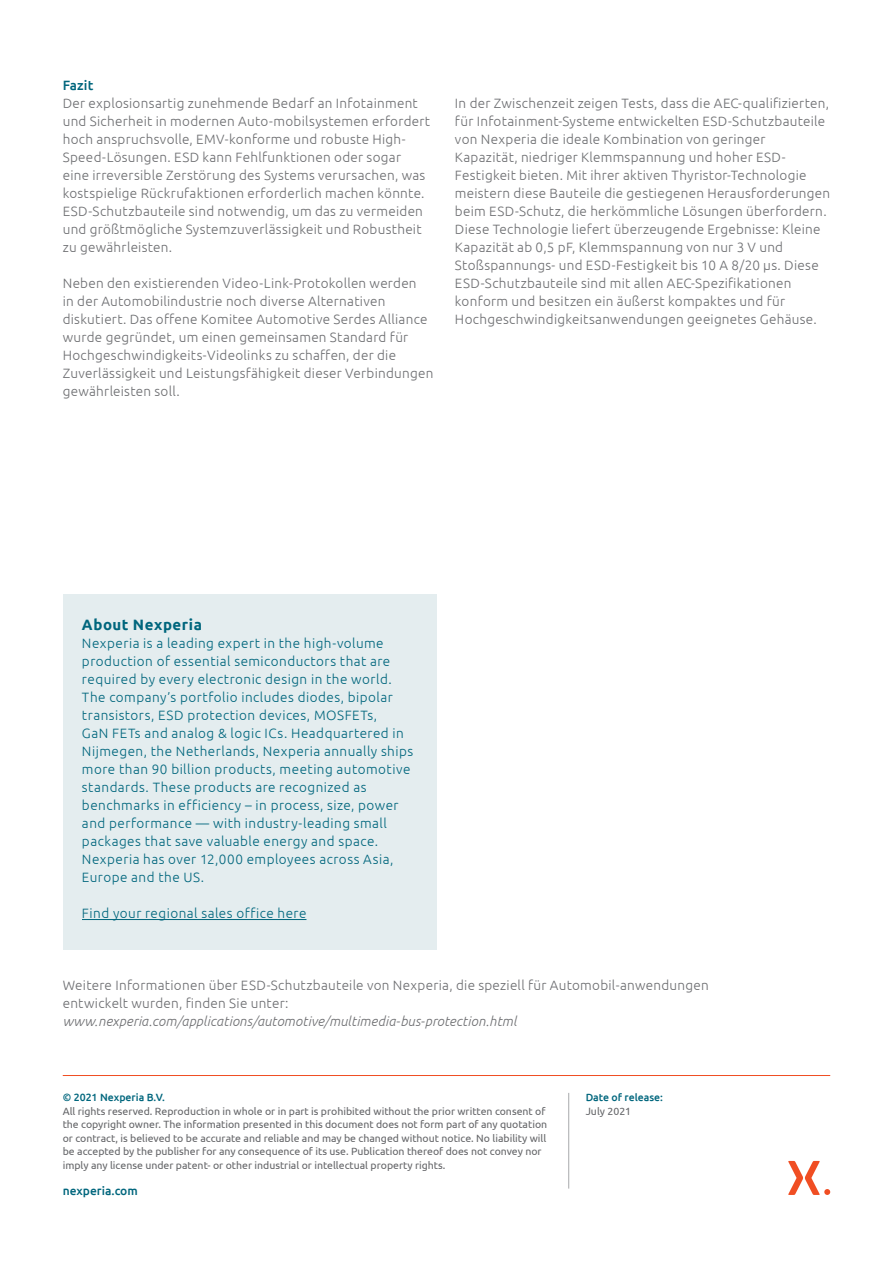
<style>
.page{position:relative;width:893px;height:1263px;background:#fff}
.page>*{position:absolute;margin:0;border:0;box-sizing:border-box;transform-origin:0 0}
.t1{font:700 15px "Ubuntu";letter-spacing:.035em;color:#00667d}
.t2{font:300 13.5px/18px "Ubuntu";letter-spacing:.02em;color:#6d6e71}
.t3{font:300 13.5px/18px "Ubuntu";letter-spacing:.035em;color:#00667d}
.t4{font:italic 300 13.5px "Ubuntu";letter-spacing:.01em;color:#6d6e71}
.t5{font:500 13.5px "Ubuntu";letter-spacing:.01em;color:#00667d}
.t6{font:500 12px "Ubuntu";color:#00667d}
.t7{font:10.5px/13.5px "Ubuntu";color:#646568}
.t8{font:500 10.5px "Ubuntu";color:#00667d}
</style>
<div class="page">
<div style="left:63px;top:594px;width:373px;height:356px;background:#e4edef"></div>
<hr style="left:82px;top:919px;width:224px;height:1px;background:#00667d">
<hr style="left:63px;top:1075px;width:767px;height:1px;background:#f04e23">
<hr style="left:568px;top:1093px;width:1px;height:95px;background:#a7a9ac">
<svg style="left:788px;top:1161px;width:42px;height:34px"></svg>
<p class="t5" style="left:63px;top:77px;width:32px">Fazit</p>
<p class="t2" style="left:63px;top:94px;width:369px">Der explosionsartig zunehmende Bedarf an Infotainment und Sicherheit in modernen Auto-mobilsystemen erfordert hoch anspruchsvolle, EMV-konforme und robuste High-Speed-Lösungen. ESD kann Fehlfunktionen oder sogar eine irreversible Zerstörung des Systems verursachen, was kostspielige Rückrufaktionen erforderlich machen könnte.<br>ESD-Schutzbauteile sind notwendig, um das zu vermeiden und größtmögliche Systemzuverlässigkeit und Robustheit zu gewährleisten.</p>
<p class="t2" style="left:63px;top:274px;width:372px">Neben den existierenden Video-Link-Protokollen werden<br>in der Automobilindustrie noch diverse Alternativen diskutiert. Das offene Komitee Automotive Serdes Alliance wurde gegründet, um einen gemeinsamen Standard für Hochgeschwindigkeits-Videolinks zu schaffen, der die Zuverlässigkeit und Leistungsfähigkeit dieser Verbindungen gewährleisten soll.</p>
<p class="t2" style="left:455px;top:94px;width:377px">In der Zwischenzeit zeigen Tests, dass die AEC-qualifizierten, für Infotainment-Systeme entwickelten ESD-Schutzbauteile von Nexperia die ideale Kombination von geringer Kapazität, niedriger Klemmspannung und hoher ESD-Festigkeit bieten. Mit ihrer aktiven Thyristor-Technologie meistern diese Bauteile die gestiegenen Herausforderungen beim ESD-Schutz, die herkömmliche Lösungen überfordern.<br>Diese Technologie liefert überzeugende Ergebnisse: Kleine Kapazität ab 0,5 pF, Klemmspannung von nur 3 V und Stoßspannungs- und ESD-Festigkeit bis 10 A 8/20 µs. Diese ESD-Schutzbauteile sind mit allen AEC-Spezifikationen konform und besitzen ein äußerst kompaktes und für Hochgeschwindigkeitsanwendungen geeignetes Gehäuse.</p>
<p class="t1" style="left:82px;top:616px;width:121px">About Nexperia</p>
<p class="t3" style="left:82px;top:634px;width:333px">Nexperia is a leading expert in the high-volume production of essential semiconductors that are required by every electronic design in the world.<br>The company’s portfolio includes diodes, bipolar transistors, ESD protection devices, MOSFETs,<br>GaN FETs and analog &amp; logic ICs. Headquartered in Nijmegen, the Netherlands, Nexperia annually ships more than 90 billion products, meeting automotive standards. These products are recognized as benchmarks in efficiency – in process, size, power and performance — with industry-leading small packages that save valuable energy and space.<br>Nexperia has over 12,000 employees across Asia, Europe and the US.</p>
<p class="t3" style="left:82px;top:904px;width:226px">Find your regional sales office here</p>
<p class="t2" style="left:63px;top:976px;width:647px">Weitere Informationen über ESD-Schutzbauteile von Nexperia, die speziell für Automobil-anwendungen entwickelt wurden, finden Sie unter:</p>
<p class="t4" style="left:63px;top:1013px;width:455px">www.nexperia.com/applications/automotive/multimedia-bus-protection.html</p>
<p class="t8" style="left:63px;top:1091px;width:104px">© 2021 Nexperia B.V.</p>
<p class="t7" style="left:63px;top:1104px;width:486px">All rights reserved. Reproduction in whole or in part is prohibited without the prior written consent of the copyright owner. The information presented in this document does not form part of any quotation or contract, is believed to be accurate and reliable and may be changed without notice. No liability will be accepted by the publisher for any consequence of its use. Publication thereof does not convey nor imply any license under patent- or other industrial or intellectual property rights.</p>
<p class="t6" style="left:63px;top:1183px;width:77px">nexperia.com</p>
<p class="t8" style="left:586px;top:1091px;width:79px">Date of release:</p>
<p class="t7" style="left:586px;top:1104px;width:47px">July 2021</p>
</div>
